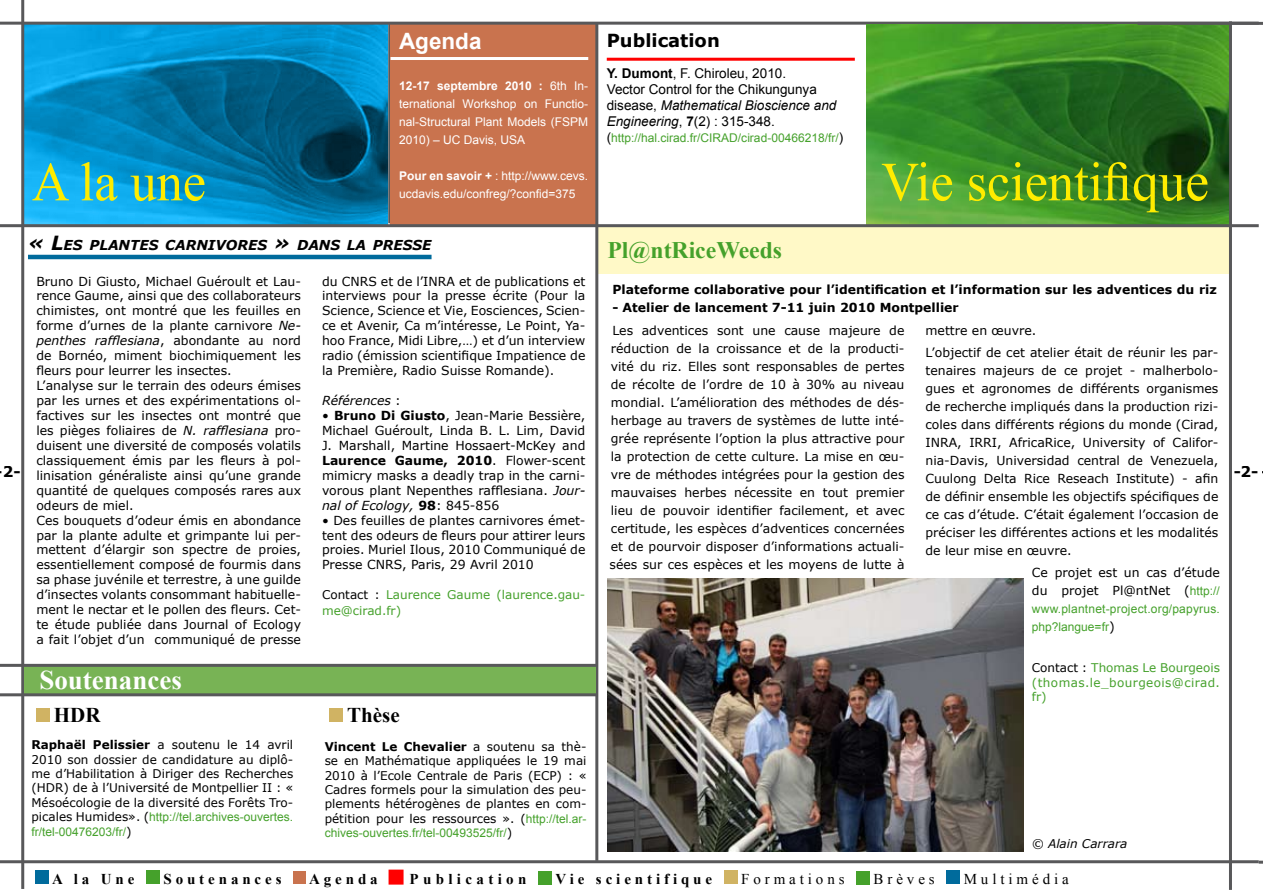
<style>
.page{position:relative;width:1263px;height:893px;background:#fff}
.page>*{position:absolute;margin:0;border:0;box-sizing:border-box;transform-origin:0 0}
.t1{font:55.2px "Times New Roman";color:#ffec00;scale:.95 1}
.t2{font:700 27px "Times New Roman";color:#fff}
.t3{font:700 23.7px "Times New Roman";color:#45a12b}
.t4{font:700 22.5px "Arial";color:#fff}
.t5{font:700 21px "Times New Roman";color:#000}
.t6{font:700 18px "Verdana";color:#000}
.t7{font:700 15px "Times New Roman";letter-spacing:.26em;color:#000}
.t8{font:15px "Times New Roman";letter-spacing:.26em;color:#000}
.t9{font:700 15px "Times New Roman";letter-spacing:.29em;color:#000}
.t10{font:700 15px "Verdana";color:#000}
.t11{font:italic 700 13.65px "Verdana";color:#000}
.t12{font:13.5px/16.2px "Arial";color:#000}
.t13{font:12.45px/15px "Verdana";color:#000;text-align:justify}
.t14{font:700 12.45px "Verdana";color:#000}
.t15{font:italic 12.45px "Verdana";color:#000}
.t16{font:12px/14.4px "Verdana";color:#000;text-align:justify}
.t17{font:12px/18px "Arial";color:#45a12b}
.t18{font:12px/18px "Arial";color:#fff;text-align:justify}
.t19{font:12px/14.4px "Verdana";color:#45a12b}
.t20{font:italic 12px "Verdana";color:#000}
.s1{font-weight:700}
.s2{font-size:19.5px}
.s3{font-style:italic}
.s4{font-size:13.5px;color:#000}
.s5{font-size:56.25px}
.s6{font-family:"Arial";font-size:12px;color:#45a12b}
.s7{font-family:"Verdana";font-size:12.45px;color:#000}
.s8{color:#000}
.s9{font-style:normal}
.s10{font-family:"Verdana";color:#000}
.s11{font-family:"Arial";color:#45a12b}
</style>
<div class="page">
<svg style="left:24px;top:25px;width:364px;height:199px;background:#0381b6"></svg>
<hr style="left:0;top:860px;width:1259px;height:3px;background:#58585a">
<hr style="left:388px;top:22px;width:3px;height:201px;background:#58585a">
<div style="left:390px;top:24px;width:207px;height:202px;background:#c9734e"></div>
<hr style="left:390px;top:57px;width:198px;height:3px;background:#fff">
<hr style="left:0;top:22px;width:1259px;height:3px;background:#58585a">
<img style="left:866px;top:24px;width:363px;height:200px">
<div style="left:599px;top:225px;width:630px;height:49px;background:#fff9c7"></div>
<hr style="left:1229px;top:21px;width:3px;height:869px;background:#58585a">
<hr style="left:21px;top:0;width:3px;height:889px;background:#58585a">
<svg style="left:1259px;top:861px;width:4px;height:3px"></svg>
<hr style="left:1137px;top:22px;width:126px;height:3px;background:#58585a">
<hr style="left:607px;top:58px;width:248px;height:3px;background:#f00">
<hr style="left:0;top:224px;width:1259px;height:3px;background:#58585a">
<hr style="left:28px;top:255px;width:403px;height:4px;background:#006b9c">
<img style="left:607px;top:578px;width:416px;height:273px">
<hr style="left:595px;top:23px;width:3px;height:838px;background:#58585a">
<div style="left:36px;top:708px;width:13px;height:13px;background:#d0b363"></div>
<div style="left:24px;top:666px;width:571px;height:27px;background:#78b355"></div>
<div style="left:329px;top:708px;width:14px;height:13px;background:#d0b363"></div>
<hr style="left:0;top:664px;width:598px;height:3px;background:#58585a">
<hr style="left:0;top:693px;width:598px;height:3px;background:#58585a">
<div style="left:35px;top:870px;width:13px;height:14px;background:#006b9c"></div>
<div style="left:146px;top:870px;width:14px;height:14px;background:#45a12b"></div>
<div style="left:294px;top:871px;width:12px;height:12px;background:#c9734e"></div>
<div style="left:389px;top:870px;width:14px;height:14px;background:#f00"></div>
<div style="left:389px;top:870px;width:15px;height:15px;border:2px solid #f00"></div>
<div style="left:538px;top:871px;width:14px;height:14px;background:#45a12b"></div>
<div style="left:724px;top:870px;width:13px;height:14px;background:#d0b363"></div>
<div style="left:856px;top:871px;width:14px;height:14px;background:#45a12b"></div>
<div style="left:946px;top:870px;width:14px;height:14px;background:#006b9c"></div>
<h1 class="t1" style="left:32px;top:145px;width:185px">A la une</h1>
<h3 class="t4" style="left:399px;top:26px;width:84px">Agenda</h3>
<p class="t18" style="left:399px;top:77px;width:191px"><span class="s1">12-17 septembre 2010 :</span> 6th In&shy;ternational Workshop on Functio&shy;nal-Structural Plant Models (FSPM 2010) – UC Davis, USA</p>
<p class="t18" style="left:399px;top:167px;width:191px"><span class="s1">Pour en savoir +</span> : http://www.cevs. ucdavis.edu/confreg/?confid=375</p>
<p class="t11" style="left:28px;top:237px;width:405px"><span class="s2">« L</span>ES PLANTES CARNIVORES <span class="s2">»</span> DANS LA PRESSE</p>
<h3 class="t6" style="left:607px;top:29px;width:115px">Publication</h3>
<p class="t12" style="left:607px;top:65px;width:231px"><span class="s1">Y. Dumont</span>, F. Chiroleu, 2010.<br>Vector Control for the Chikungunya disease, <span class="s3">Mathematical Bioscience and Engineering</span>, <span class="s1">7</span>(2) : 315-348.</p>
<p class="t17" style="left:607px;top:129px;width:238px"><span class="s4">(</span>http://hal.cirad.fr/CIRAD/cirad-00466218/fr/<span class="s4">)</span></p>
<h3 class="t3" style="left:607px;top:233px;width:176px">Pl@ntRiceWeeds</h3>
<h1 class="t1" style="left:881px;top:145px;width:346px">Vie scientifi<span class="s5">que</span></h1>
<p class="t13" style="left:36px;top:273px;width:266px;text-align:left">Bruno Di Giusto, Michael Guéroult et Lau&shy;rence Gaume, ainsi que des collaborateurs chimistes, ont montré que les feuilles en forme d’urnes de la plante carnivore <span class="s3">Ne&shy;penthes rafflesiana</span>, abondante au nord de Bornéo, miment biochimiquement les fleurs pour leurrer les insectes.<br>L’analyse sur le terrain des odeurs émises par les urnes et des expérimentations ol&shy;factives sur les insectes ont montré que les pièges foliaires de <span class="s3">N. rafflesiana</span> pro&shy;duisent une diversité de composés volatils classiquement émis par les fleurs à pol&shy;linisation généraliste ainsi qu’une grande quantité de quelques composés rares aux odeurs de miel.<br>Ces bouquets d’odeur émis en abondance par la plante adulte et grimpante lui per&shy;mettent d’élargir son spectre de proies, essentiellement composé de fourmis dans sa phase juvénile et terrestre, à une guilde d’insectes volants consommant habituelle&shy;ment le nectar et le pollen des fleurs. Cet&shy;te étude publiée dans Journal of Ecology a fait l’objet d’un communiqué de presse</p>
<p class="t13" style="left:322px;top:273px;width:265px">du CNRS et de l’INRA et de publications et interviews pour la presse écrite (Pour la Science, Science et Vie, Eosciences, Scien&shy;ce et Avenir, Ca m’intéresse, Le Point, Ya&shy;hoo France, Midi Libre,…) et d’un interview radio (émission scientifique Impatience de la Première, Radio Suisse Romande).</p>
<p class="t14" style="left:612px;top:282px;width:606px">Plateforme collaborative pour l’identification et l’information sur les adventices du riz</p>
<p class="t14" style="left:612px;top:300px;width:348px">- Atelier de lancement 7-11 juin 2010 Montpellier</p>
<p class="t13" style="left:610px;top:321px;width:296px;line-height:18px">Les adventices sont une cause majeure de réduction de la croissance et de la producti&shy;vité du riz. Elles sont responsables de pertes de récolte de l’ordre de 10 à 30% au niveau mondial. L’amélioration des méthodes de dés&shy;herbage au travers de systèmes de lutte inté&shy;grée représente l’option la plus attractive pour la protection de cette culture. La mise en œu&shy;vre de méthodes intégrées pour la gestion des mauvaises herbes nécessite en tout premier lieu de pouvoir identifier facilement, et avec certitude, les espèces d’adventices concernées et de pourvoir disposer d’informations actuali&shy;sées sur ces espèces et les moyens de lutte à</p>
<p class="t13" style="left:925px;top:319px;width:294px;line-height:22.2px">mettre en œuvre.<br>L’objectif de cet atelier était de réunir les par-</p>
<p class="t13" style="left:925px;top:361px;width:294px;line-height:18px">tenaires majeurs de ce projet - malherbolo&shy;gues et agronomes de différents organismes de recherche impliqués dans la production rizi&shy;coles dans différents régions du monde (Cirad, INRA, IRRI, AfricaRice, University of Califor&shy;nia-Davis, Universidad central de Venezuela, Cuulong Delta Rice Reseach Institute) - afin de définir ensemble les objectifs spécifiques de ce cas d’étude. C’était également l’occasion de préciser les différentes actions et les modalités de leur mise en œuvre.</p>
<p class="t13" style="left:1032px;top:563px;width:189px;line-height:18px">Ce projet est un cas d’étude du projet Pl@ntNet (<span class="s6">http://</span></p>
<p class="t17" style="left:1032px;top:600px;width:189px">www.plantnet-project.org/papyrus. php?langue=fr<span class="s7">)</span></p>
<p class="t19" style="left:1032px;top:660px;width:189px;text-align:justify"><span class="s8">Contact :</span> Thomas Le Bourgeois (thomas.le_bourgeois@cirad. fr)</p>
<p class="t15" style="left:322px;top:393px;width:80px">Références <span class="s9">:</span></p>
<p class="t13" style="left:322px;top:407px;width:265px">• <span class="s1">Bruno Di Giusto</span>, Jean-Marie Bessière, Michael Guéroult, Linda B. L. Lim, David J. Marshall, Martine Hossaert-McKey and <span class="s1">Laurence Gaume, 2010</span>. Flower-scent mimicry masks a deadly trap in the carni&shy;vorous plant Nepenthes rafflesiana. <span class="s3">Jour&shy;nal of Ecology,</span> <span class="s1">98</span>: 845-856</p>
<p class="t13" style="left:322px;top:512px;width:265px">• Des feuilles de plantes carnivores émet&shy;tent des odeurs de fleurs pour attirer leurs proies. Muriel Ilous, 2010 Communiqué de Presse CNRS, Paris, 29 Avril 2010</p>
<p class="t19" style="left:322px;top:586px;width:265px;line-height:16.2px"><span class="s8">Contact :</span> Laurence Gaume (laurence.gau&shy;me@cirad.fr)</p>
<p class="t10" style="left:3px;top:462px;width:19px">2-</p>
<p class="t10" style="left:1233px;top:462px;width:27px">-2-</p>
<h2 class="t2" style="left:39px;top:661px;width:144px">Soutenances</h2>
<h3 class="t5" style="left:54px;top:700px;width:48px">HDR</h3>
<p class="t16" style="left:31px;top:737px;width:263px"><span class="s1">Raphaël Pelissier</span> a soutenu le 14 avril 2010 son dossier de candidature au diplô&shy;me d’Habilitation à Diriger des Recherches (HDR) de à l’Université de Montpellier II : « Mésoécologie de la diversité des Forêts Tro-</p>
<p class="t17" style="left:31px;top:810px;width:263px;line-height:14.4px"><span class="s10">picales Humides». (</span>http://tel.archives-ouvertes. fr/tel-00476203/fr/<span class="s10">)</span></p>
<h3 class="t5" style="left:347px;top:700px;width:54px">Thèse</h3>
<p class="t16" style="left:325px;top:739px;width:263px"><span class="s1">Vincent Le Chevalier</span> a soutenu sa thè&shy;se en Mathématique appliquées le 19 mai 2010 à l’Ecole Centrale de Paris (ECP) : « Cadres formels pour la simulation des peu&shy;plements hétérogènes de plantes en com&shy;pétition pour les ressources ». (<span class="s11">http://tel.ar-</span></p>
<p class="t17" style="left:325px;top:824px;width:189px">chives-ouvertes.fr/tel-00493525/fr/<span class="s10">)</span></p>
<p class="t20" style="left:1032px;top:836px;width:97px">© Alain Carrara</p>
<p class="t7" style="left:52px;top:868px;width:84px">A la Une</p>
<p class="t7" style="left:163px;top:868px;width:120px">Soutenances</p>
<p class="t7" style="left:309px;top:868px;width:70px">Agenda</p>
<p class="t9" style="left:409px;top:868px;width:118px">Publication</p>
<p class="t7" style="left:555px;top:868px;width:158px">Vie scientifique</p>
<p class="t8" style="left:741px;top:869px;width:105px">Formations</p>
<p class="t8" style="left:873px;top:869px;width:63px">Brèves</p>
<p class="t8" style="left:964px;top:869px;width:107px">Multimédia</p>
</div>
